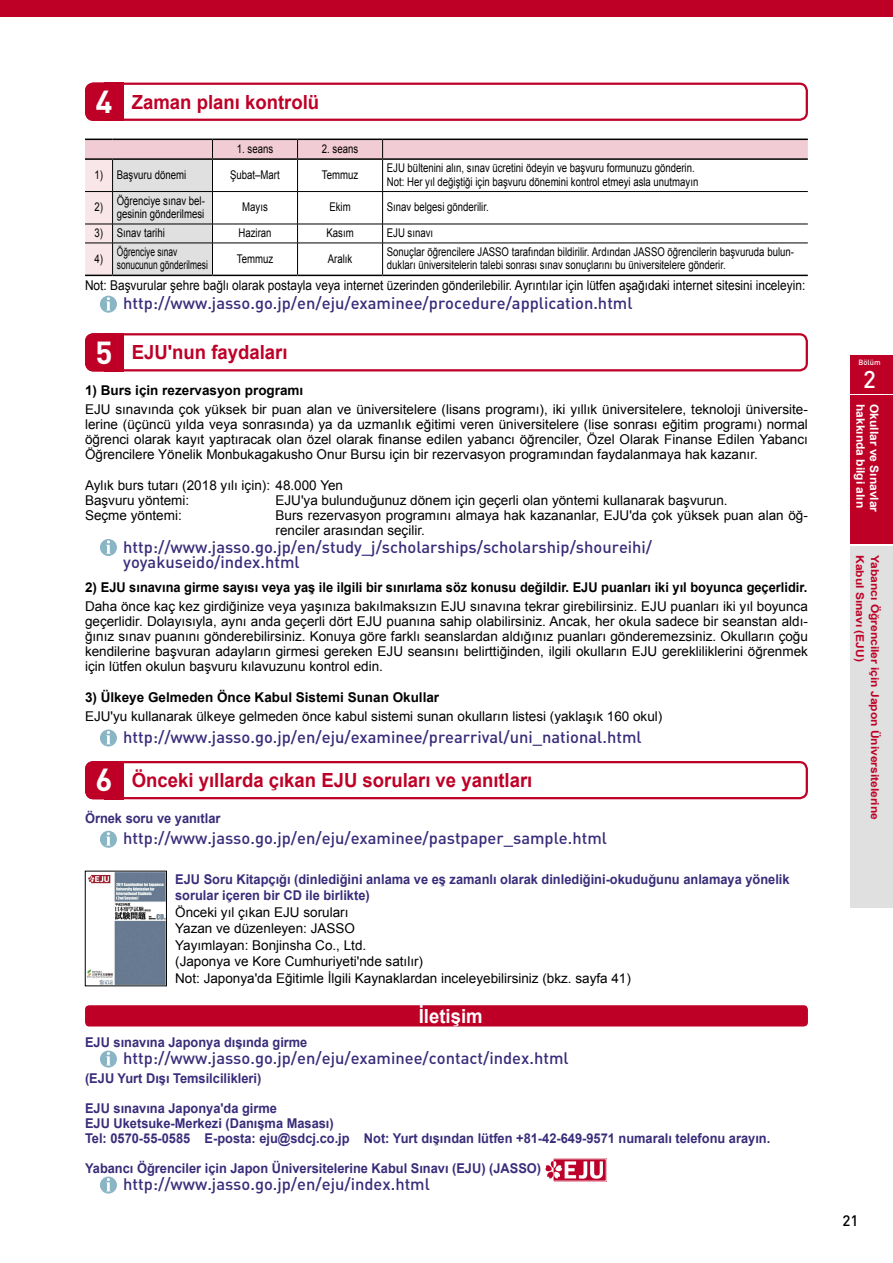
<style>
.page{position:relative;width:893px;height:1263px;background:#fff}
.page>*{position:absolute;margin:0;border:0;box-sizing:border-box;transform-origin:0 0}
.t1{font:500 24px "DIN Pro";color:#fff}
.t2{font:700 19.5px "Arial";color:#be0027;scale:.95 1}
.t3{font:700 19.5px "Arial";color:#fff;scale:.95 1}
.t4{font:500 16.5px/15px "DIN Pro";color:#392d7a}
.t5{font:500 15px "DIN Pro";color:#000}
.t6{font:13.5px/15px "Arial";color:#000}
.t7{font:700 13.5px/15px "Arial";color:#392d7a;scale:.95 1}
.t8{font:700 13.5px "Arial";color:#000}
.t9{font:13.5px "Arial";color:#000;scale:.88 1}
.t10{font:12px/13.5px "Arial";color:#000;scale:.8 1}
.t11{font:12px/13.5px "Arial";color:#000;scale:.7 1}
.t12{font:700 11.7px "Arial";color:#fff}
.t13{font:700 10.8px "Arial";color:#be0027;scale:1.11 1}
.t14{font:500 7.5px "DIN Pro";color:#fff}
.s1{font-family:"DIN Pro";font-size:31.5px;color:#fdfdfd}
</style>
<div class="page">
<div style="left:850px;top:395px;width:43px;height:149px;background:#be0027"></div>
<div style="left:850px;top:355px;width:43px;height:38px;background:#be0027"></div>
<div style="left:850px;top:546px;width:43px;height:362px;background:#e0e0e0"></div>
<div style="left:0;top:0;width:893px;height:17px;background:#be0027"></div>
<div style="left:85px;top:83px;width:723px;height:38px;border:2px solid #be0027;border-radius:7px"></div>
<div style="left:85px;top:83px;width:38px;height:38px;background:#be0027;border-radius:9px"></div>
<div style="left:104px;top:83px;width:19px;height:38px;background:#be0027"></div>
<svg style="left:85px;top:139px;width:723px;height:137px"></svg>
<hr style="left:113px;top:139px;width:99px;height:1px;background:#000">
<hr style="left:212px;top:139px;width:86px;height:1px;background:#000">
<hr style="left:298px;top:139px;width:85px;height:1px;background:#000">
<hr style="left:383px;top:139px;width:425px;height:1px;background:#000">
<hr style="left:85px;top:158px;width:28px;height:2px;background:#000">
<hr style="left:113px;top:158px;width:99px;height:2px;background:#000">
<hr style="left:212px;top:158px;width:86px;height:2px;background:#000">
<hr style="left:298px;top:158px;width:85px;height:2px;background:#000">
<hr style="left:383px;top:158px;width:425px;height:2px;background:#000">
<div style="left:100px;top:296px;width:17px;height:17px;background:#8ab5c5;border-radius:50%"></div>
<svg style="left:106px;top:297px;width:4px;height:13px"></svg>
<div style="left:85px;top:333px;width:723px;height:38px;border:2px solid #be0027;border-radius:7px"></div>
<div style="left:85px;top:333px;width:38px;height:38px;background:#be0027;border-radius:9px"></div>
<div style="left:104px;top:333px;width:19px;height:38px;background:#be0027"></div>
<div style="left:100px;top:539px;width:17px;height:17px;background:#8ab5c5;border-radius:50%"></div>
<svg style="left:106px;top:540px;width:5px;height:14px"></svg>
<div style="left:100px;top:729px;width:17px;height:17px;background:#8ab5c5;border-radius:50%"></div>
<svg style="left:106px;top:731px;width:5px;height:13px"></svg>
<div style="left:85px;top:761px;width:723px;height:38px;border:2px solid #be0027;border-radius:7px"></div>
<div style="left:85px;top:761px;width:38px;height:38px;background:#be0027;border-radius:9px"></div>
<div style="left:104px;top:761px;width:19px;height:38px;background:#be0027"></div>
<div style="left:100px;top:831px;width:17px;height:17px;background:#8ab5c5;border-radius:50%"></div>
<svg style="left:106px;top:832px;width:4px;height:13px"></svg>
<div style="left:85px;top:1005px;width:723px;height:21px;background:#be0027;border-radius:4px"></div>
<div style="left:100px;top:1050px;width:17px;height:17px;background:#8ab5c5;border-radius:50%"></div>
<svg style="left:106px;top:1052px;width:4px;height:13px"></svg>
<img style="left:547px;top:1160px;width:57px;height:19px">
<div style="left:545px;top:1158px;width:61px;height:23px;border:1px solid #fff"></div>
<div style="left:100px;top:1176px;width:17px;height:17px;background:#8ab5c5;border-radius:50%"></div>
<svg style="left:106px;top:1178px;width:4px;height:13px"></svg>
<img style="left:87px;top:873px;width:78px;height:111px">
<div style="left:85px;top:871px;width:82px;height:115px;border:1px solid #000"></div>
<h2 class="t2" style="left:96px;top:89px;width:237px"><span class="s1">4</span> Zaman planı kontrolü</h2>
<p class="t10" style="left:237px;top:142px;width:47px">1. seans</p>
<p class="t10" style="left:322px;top:142px;width:47px">2. seans</p>
<p class="t10" style="left:95px;top:168px;width:116px">1) Başvuru dönemi</p>
<p class="t10" style="left:230px;top:168px;width:64px">Şubat–Mart</p>
<p class="t10" style="left:322px;top:168px;width:47px">Temmuz</p>
<p class="t10" style="left:387px;top:161px;width:391px">EJU bültenini alın, sınav ücretini ödeyin ve başvuru formunuzu gönderin.<br>Not: Her yıl değiştiği için başvuru dönemini kontrol etmeyi asla unutmayın</p>
<p class="t10" style="left:95px;top:200px;width:12px">2)</p>
<p class="t10" style="left:117px;top:194px;width:112px">Öğrenciye sınav bel&shy;gesinin gönderilmesi</p>
<p class="t10" style="left:242px;top:200px;width:34px">Mayıs</p>
<p class="t10" style="left:329px;top:200px;width:28px">Ekim</p>
<p class="t10" style="left:387px;top:200px;width:129px">Sınav belgesi gönderilir.</p>
<p class="t10" style="left:95px;top:226px;width:89px">3) Sınav tarihi</p>
<p class="t10" style="left:238px;top:226px;width:43px">Haziran</p>
<p class="t10" style="left:326px;top:226px;width:36px">Kasım</p>
<p class="t10" style="left:387px;top:226px;width:60px">EJU sınavı</p>
<p class="t10" style="left:95px;top:252px;width:12px">4)</p>
<p class="t11" style="left:117px;top:245px;width:132px">Öğrenciye sınav sonucunun gönderilmesi</p>
<p class="t10" style="left:237px;top:252px;width:47px">Temmuz</p>
<p class="t10" style="left:328px;top:252px;width:32px">Aralık</p>
<p class="t10" style="left:387px;top:245px;width:510px">Sonuçlar öğrencilere JASSO tarafından bildirilir. Ardından JASSO öğrencilerin başvuruda bulun&shy;dukları üniversitelerin talebi sonrası sınav sonuçlarını bu üniversitelere gönderir.</p>
<p class="t9" style="left:85px;top:277px;width:820px">Not: Başvurular şehre bağlı olarak postayla veya internet üzerinden gönderilebilir. Ayrıntılar için lütfen aşağıdaki internet sitesini inceleyin:</p>
<p class="t4" style="left:123px;top:295px;width:511px">http://www.jasso.go.jp/en/eju/examinee/procedure/application.html</p>
<h2 class="t2" style="left:96px;top:339px;width:204px"><span class="s1">5</span> EJU'nun faydaları</h2>
<p class="t8" style="left:85px;top:381px;width:220px">1) Burs için rezervasyon programı</p>
<p class="t6" style="left:85px;top:402px;width:724px;text-align:justify">EJU sınavında çok yüksek bir puan alan ve üniversitelere (lisans programı), iki yıllık üniversitelere, teknoloji üniversite&shy;lerine (üçüncü yılda veya sonrasında) ya da uzmanlık eğitimi veren üniversitelere (lise sonrası eğitim programı) normal öğrenci olarak kayıt yaptıracak olan özel olarak finanse edilen yabancı öğrenciler, Özel Olarak Finanse Edilen Yabancı Öğrencilere Yönelik Monbukagakusho Onur Bursu için bir rezervasyon programından faydalanmaya hak kazanır.</p>
<p class="t6" style="left:85px;top:478px;width:260px">Aylık burs tutarı (2018 yılı için): 48.000 Yen<br>Başvuru yöntemi:</p>
<p class="t6" style="left:276px;top:493px;width:454px">EJU'ya bulunduğunuz dönem için geçerli olan yöntemi kullanarak başvurun.</p>
<p class="t6" style="left:85px;top:508px;width:98px">Seçme yöntemi:</p>
<p class="t6" style="left:276px;top:508px;width:534px">Burs rezervasyon programını almaya hak kazananlar, EJU'da çok yüksek puan alan öğ&shy;renciler arasından seçilir.</p>
<p class="t4" style="left:123px;top:538px;width:530px">http://www.jasso.go.jp/en/study_j/scholarships/scholarship/shoureihi/ yoyakuseido/index.html</p>
<p class="t8" style="left:85px;top:578px;width:724px">2) EJU sınavına girme sayısı veya yaş ile ilgili bir sınırlama söz konusu değildir. EJU puanları iki yıl boyunca geçerlidir.</p>
<p class="t6" style="left:85px;top:599px;width:724px;text-align:justify">Daha önce kaç kez girdiğinize veya yaşınıza bakılmaksızın EJU sınavına tekrar girebilirsiniz. EJU puanları iki yıl boyunca geçerlidir. Dolayısıyla, aynı anda geçerli dört EJU puanına sahip olabilirsiniz. Ancak, her okula sadece bir seanstan aldı&shy;ğınız sınav puanını gönderebilirsiniz. Konuya göre farklı seanslardan aldığınız puanları gönderemezsiniz. Okulların çoğu kendilerine başvuran adayların girmesi gereken EJU seansını belirttiğinden, ilgili okulların EJU gerekliliklerini öğrenmek için lütfen okulun başvuru kılavuzunu kontrol edin.</p>
<p class="t8" style="left:85px;top:688px;width:356px">3) Ülkeye Gelmeden Önce Kabul Sistemi Sunan Okullar</p>
<p class="t6" style="left:85px;top:709px;width:579px">EJU'yu kullanarak ülkeye gelmeden önce kabul sistemi sunan okulların listesi (yaklaşık 160 okul)</p>
<p class="t4" style="left:123px;top:729px;width:520px">http://www.jasso.go.jp/en/eju/examinee/prearrival/uni_national.html</p>
<h2 class="t2" style="left:96px;top:767px;width:461px"><span class="s1">6</span> Önceki yıllarda çıkan EJU soruları ve yanıtları</h2>
<p class="t7" style="left:85px;top:811px;width:144px">Örnek soru ve yanıtlar</p>
<p class="t4" style="left:123px;top:830px;width:485px">http://www.jasso.go.jp/en/eju/examinee/pastpaper_sample.html</p>
<p class="t7" style="left:175px;top:871px;width:648px;line-height:16.5px">EJU Soru Kitapçığı (dinlediğini anlama ve eş zamanlı olarak dinlediğini-okuduğunu anlamaya yönelik sorular içeren bir CD ile birlikte)</p>
<p class="t6" style="left:175px;top:904px;width:457px;line-height:16.5px">Önceki yıl çıkan EJU soruları<br>Yazan ve düzenleyen: JASSO<br>Yayımlayan: Bonjinsha Co., Ltd.<br>(Japonya ve Kore Cumhuriyeti'nde satılır)<br>Not: Japonya'da Eğitimle İlgili Kaynaklardan inceleyebilirsiniz (bkz. sayfa 41)</p>
<h2 class="t3" style="left:419px;top:1003px;width:69px">İletişim</h2>
<p class="t7" style="left:85px;top:1035px;width:236px">EJU sınavına Japonya dışında girme</p>
<p class="t4" style="left:123px;top:1050px;width:447px">http://www.jasso.go.jp/en/eju/examinee/contact/index.html</p>
<p class="t7" style="left:85px;top:1071px;width:187px">(EJU Yurt Dışı Temsilcilikleri)</p>
<p class="t7" style="left:85px;top:1101px;width:723px">EJU sınavına Japonya'da girme<br>EJU Uketsuke-Merkezi (Danışma Masası)<br>Tel: 0570-55-0585 E-posta: eju@sdcj.co.jp Not: Yurt dışından lütfen +81-42-649-9571 numaralı telefonu arayın.</p>
<p class="t7" style="left:85px;top:1161px;width:482px">Yabancı Öğrenciler için Japon Üniversitelerine Kabul Sınavı (EJU) (JASSO)</p>
<p class="t4" style="left:123px;top:1176px;width:308px">http://www.jasso.go.jp/en/eju/index.html</p>
<p class="t14" style="left:858px;top:357px;width:24px">Bölüm</p>
<h1 class="t1" style="left:863px;top:363px;width:14px">2</h1>
<p class="t12" style="left:868px;top:404px;width:106px;rotate:90deg">hakkında bilgi alın</p>
<p class="t12" style="left:882px;top:404px;width:110px;rotate:90deg">Okullar ve Sınavlar</p>
<p class="t13" style="left:867px;top:555px;width:98px;rotate:90deg">Kabul Sınavı (EJU)</p>
<p class="t13" style="left:882px;top:555px;width:240px;rotate:90deg">Yabancı Öğrenciler için Japon Üniversitelerine</p>
<p class="t5" style="left:842px;top:1210px;width:17px">21</p>
</div>
